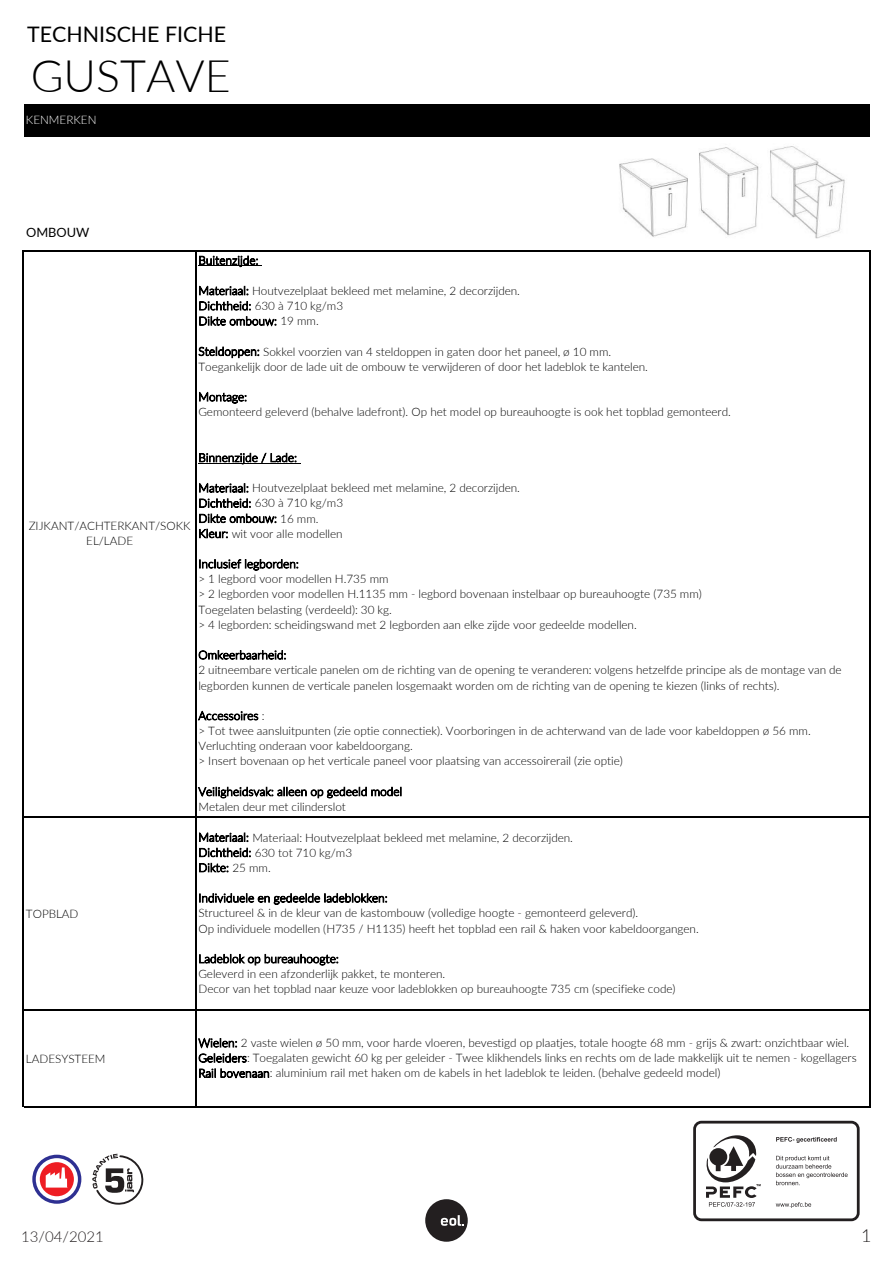
<style>
.page{position:relative;width:893px;height:1263px;background:#fff}
.page>*{position:absolute;margin:0;border:0;box-sizing:border-box;transform-origin:0 0}
.t1{font:300 44.85px "Lato";color:#000}
.t2{font:21.45px "Lato";color:#000}
.t3{font:300 18px "Lato";color:#231f20}
.t4{font:300 15px "Lato";color:#231f20}
.t5{font:12.75px "Lato";color:#000}
.t6{font:300 11.7px/15.1px "Lato";color:#000}
.t7{font:300 11.7px "Lato";color:#fff}
</style>
<div class="page">
<div style="left:425px;top:1199px;width:43px;height:43px;background:#231f20;border-radius:50%"></div>
<svg style="left:441px;top:1215px;width:23px;height:11px"></svg>
<div style="left:24px;top:104px;width:846px;height:33px;background:#000"></div>
<hr style="left:198px;top:266px;width:64px;height:1px;background:#000">
<hr style="left:198px;top:463px;width:103px;height:1px;background:#000">
<hr style="left:23px;top:250px;width:1px;height:857px;background:#000">
<hr style="left:195px;top:251px;width:1px;height:856px;background:#000">
<hr style="left:869px;top:251px;width:1px;height:856px;background:#000">
<hr style="left:24px;top:250px;width:846px;height:1px;background:#000">
<hr style="left:24px;top:816px;width:846px;height:1px;background:#000">
<hr style="left:24px;top:1010px;width:846px;height:1px;background:#000">
<hr style="left:24px;top:1106px;width:846px;height:1px;background:#000">
<img style="left:619px;top:146px;width:226px;height:93px">
<svg style="left:92px;top:1154px;width:51px;height:51px"></svg>
<div style="left:40px;top:1162px;width:34px;height:34px;background:#ee1d23;border-radius:50%"></div>
<div style="left:32px;top:1155px;width:49px;height:49px;border:3px solid #2e3092;border-radius:50%"></div>
<svg style="left:46px;top:1167px;width:22px;height:20px"></svg>
<div style="left:693px;top:1121px;width:167px;height:100px;border:3px solid #231f20;border-radius:7px"></div>
<svg style="left:776px;top:1137px;width:61px;height:6px"></svg>
<svg style="left:776px;top:1202px;width:35px;height:6px"></svg>
<svg style="left:776px;top:1156px;width:72px;height:29px"></svg>
<svg style="left:706px;top:1135px;width:55px;height:72px"></svg>
<p class="t2" style="left:27px;top:19px;width:200px">TECHNISCHE FICHE</p>
<p class="t1" style="left:31px;top:45px;width:202px">GUSTAVE</p>
<p class="t7" style="left:26px;top:112px;width:72px">KENMERKEN</p>
<p class="t5" style="left:26px;top:223px;width:65px">OMBOUW</p>
<p class="t6" style="left:198px;top:252px;width:62px">Buitenzijde:</p>
<p class="t6" style="left:198px;top:283px;width:323px">Materiaal: Houtvezelplaat bekleed met melamine, 2 decorzijden.<br>Dichtheid: 630 à 710 kg/m3<br>Dikte ombouw: 19 mm.</p>
<p class="t6" style="left:198px;top:343px;width:451px">Steldoppen: Sokkel voorzien van 4 steldoppen in gaten door het paneel, ø 10 mm.<br>Toegankelijk door de lade uit de ombouw te verwijderen of door het ladeblok te kantelen.</p>
<p class="t6" style="left:198px;top:389px;width:534px">Montage:<br>Gemonteerd geleverd (behalve ladefront). Op het model op bureauhoogte is ook het topblad gemonteerd.</p>
<p class="t6" style="left:198px;top:450px;width:100px">Binnenzijde / Lade:</p>
<p class="t6" style="left:198px;top:480px;width:323px">Materiaal: Houtvezelplaat bekleed met melamine, 2 decorzijden.<br>Dichtheid: 630 à 710 kg/m3<br>Dikte ombouw: 16 mm.<br>Kleur: wit voor alle modellen</p>
<p class="t6" style="left:198px;top:556px;width:505px">Inclusief legborden:<br>&gt; 1 legbord voor modellen H.735 mm<br>&gt; 2 legborden voor modellen H.1135 mm - legbord bovenaan instelbaar op bureauhoogte (735 mm)<br>Toegelaten belasting (verdeeld): 30 kg.<br>&gt; 4 legborden: scheidingswand met 2 legborden aan elke zijde voor gedeelde modellen.</p>
<p class="t6" style="left:198px;top:647px;width:645px">Omkeerbaarheid:<br>2 uitneembare verticale panelen om de richting van de opening te veranderen: volgens hetzelfde principe als de montage van de legborden kunnen de verticale panelen losgemaakt worden om de richting van de opening te kiezen (links of rechts).</p>
<p class="t6" style="left:198px;top:708px;width:614px">Accessoires :<br>&gt; Tot twee aansluitpunten (zie optie connectiek). Voorboringen in de achterwand van de lade voor kabeldoppen ø 56 mm.<br>Verluchting onderaan voor kabeldoorgang.<br>&gt; Insert bovenaan op het verticale paneel voor plaatsing van accessoirerail (zie optie)</p>
<p class="t6" style="left:198px;top:783px;width:205px">Veiligheidsvak: alleen op gedeeld model<br>Metalen deur met cilinderslot</p>
<p class="t6" style="left:29px;top:518px;width:164px;text-align:center">ZIJKANT/ACHTERKANT/SOKK<br>EL/LADE</p>
<p class="t6" style="left:26px;top:906px;width:54px">TOPBLAD</p>
<p class="t6" style="left:26px;top:1051px;width:81px">LADESYSTEEM</p>
<p class="t6" style="left:198px;top:829px;width:376px">Materiaal: Materiaal: Houtvezelplaat bekleed met melamine, 2 decorzijden.<br>Dichtheid: 630 tot 710 kg/m3<br>Dikte: 25 mm.</p>
<p class="t6" style="left:198px;top:890px;width:502px">Individuele en gedeelde ladeblokken:<br>Structureel &amp; in de kleur van de kastombouw (volledige hoogte - gemonteerd geleverd).<br>Op individuele modellen (H735 / H1135) heeft het topblad een rail &amp; haken voor kabeldoorgangen.</p>
<p class="t6" style="left:198px;top:951px;width:479px">Ladeblok op bureauhoogte:<br>Geleverd in een afzonderlijk pakket, te monteren.<br>Decor van het topblad naar keuze voor ladeblokken op bureauhoogte 735 cm (specifieke code)</p>
<p class="t6" style="left:198px;top:1035px;width:660px">Wielen: 2 vaste wielen ø 50 mm, voor harde vloeren, bevestigd op plaatjes, totale hoogte 68 mm - grijs &amp; zwart: onzichtbaar wiel.<br>Geleiders: Toegalaten gewicht 60 kg per geleider - Twee klikhendels links en rechts om de lade makkelijk uit te nemen - kogellagers<br>Rail bovenaan: aluminium rail met haken om de kabels in het ladeblok te leiden. (behalve gedeeld model)</p>
<p class="t4" style="left:21px;top:1226px;width:84px">13/04/2021</p>
<h3 class="t3" style="left:861px;top:1223px;width:12px">1</h3>
</div>
